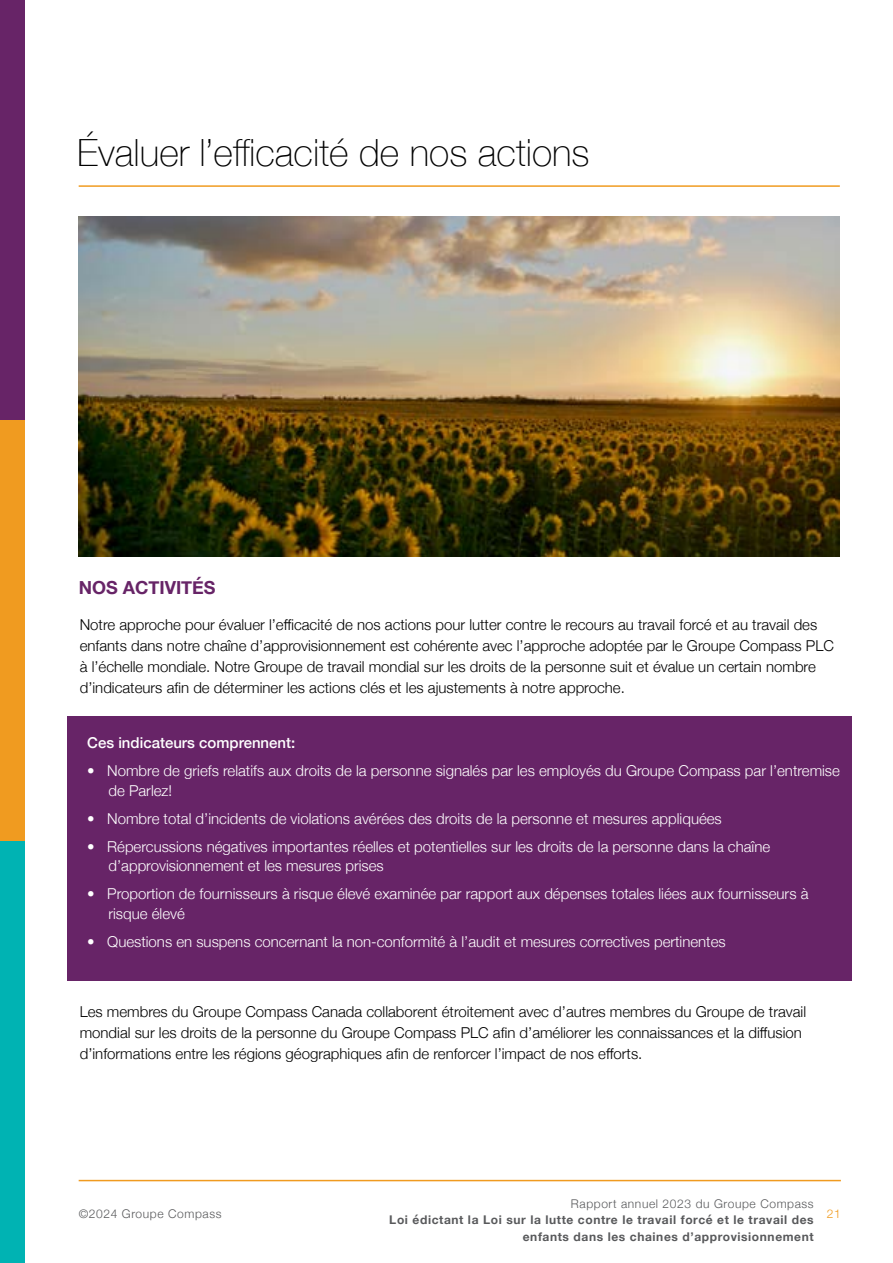
<style>
.page{position:relative;width:893px;height:1263px;background:#fff}
.page>*{position:absolute;margin:0;border:0;box-sizing:border-box;transform-origin:0 0}
.t1{font:100 37.5px "Helvetica Neue";color:#000}
.t2{font:700 18px "Helvetica Neue";color:#672467}
.t3{font:300 15px/21px "Helvetica Neue";color:#000}
.t4{font:300 15px/19.5px "Helvetica Neue";color:#fff}
.t5{font:500 15px "Helvetica Neue";color:#fff}
.t6{font:700 12px/16.5px "Helvetica Neue";letter-spacing:.05em;color:#58595b;text-align:right}
.t7{font:300 12px "Helvetica Neue";letter-spacing:.05em;color:#58595b}
.t8{font:300 12px "Helvetica Neue";color:#f09b20}
</style>
<div class="page">
<hr style="left:79px;top:1180px;width:762px;height:1px;background:#f09b20">
<div style="left:0;top:0;width:25px;height:421px;background:#672467"></div>
<div style="left:0;top:420px;width:25px;height:422px;background:#f09b20"></div>
<div style="left:0;top:842px;width:25px;height:421px;background:#00b3b3"></div>
<hr style="left:79px;top:185px;width:761px;height:2px;background:#f09b20">
<div style="left:67px;top:716px;width:785px;height:265px;background:#672467"></div>
<img style="left:79px;top:217px;width:761px;height:339px">
<h1 class="t1" style="left:77px;top:124px;width:514px">Évaluer l’efficacité de nos actions</h1>
<p class="t2" style="left:79px;top:573px;width:138px">NOS ACTIVITÉS</p>
<p class="t3" style="left:80px;top:613px;width:756px">Notre approche pour évaluer l’efficacité de nos actions pour lutter contre le recours au travail forcé et au travail des enfants dans notre chaîne d’approvisionnement est cohérente avec l’approche adoptée par le Groupe Compass PLC à l’échelle mondiale. Notre Groupe de travail mondial sur les droits de la personne suit et évalue un certain nombre d’indicateurs afin de déterminer les actions clés et les ajustements à notre approche.</p>
<p class="t5" style="left:87px;top:731px;width:210px">Ces indicateurs comprennent:</p>
<p class="t4" style="left:108px;top:760px;width:733px;text-indent:-21px">• Nombre de griefs relatifs aux droits de la personne signalés par les employés du Groupe Compass par l’entremise de Parlez!</p>
<p class="t4" style="left:87px;top:807px;width:636px">• Nombre total d’incidents de violations avérées des droits de la personne et mesures appliquées</p>
<p class="t4" style="left:108px;top:835px;width:663px;text-indent:-21px">• Répercussions négatives importantes réelles et potentielles sur les droits de la personne dans la chaîne d’approvisionnement et les mesures prises</p>
<p class="t4" style="left:108px;top:883px;width:701px;text-indent:-21px">• Proportion de fournisseurs à risque élevé examinée par rapport aux dépenses totales liées aux fournisseurs à risque élevé</p>
<p class="t4" style="left:87px;top:930px;width:640px">• Questions en suspens concernant la non-conformité à l’audit et mesures correctives pertinentes</p>
<p class="t3" style="left:80px;top:1000px;width:728px">Les membres du Groupe Compass Canada collaborent étroitement avec d’autres membres du Groupe de travail mondial sur les droits de la personne du Groupe Compass PLC afin d’améliorer les connaissances et la diffusion d’informations entre les régions géographiques afin de renforcer l’impact de nos efforts.</p>
<p class="t7" style="left:571px;top:1194px;width:244px">Rapport annuel 2023 du Groupe Compass</p>
<p class="t6" style="left:389px;top:1212px;width:426px">Loi édictant la Loi sur la lutte contre le travail forcé et le travail des enfants dans les chaines d’approvisionnement</p>
<p class="t7" style="left:79px;top:1204px;width:144px">©2024 Groupe Compass</p>
<p class="t8" style="left:827px;top:1204px;width:15px">21</p>
</div>
